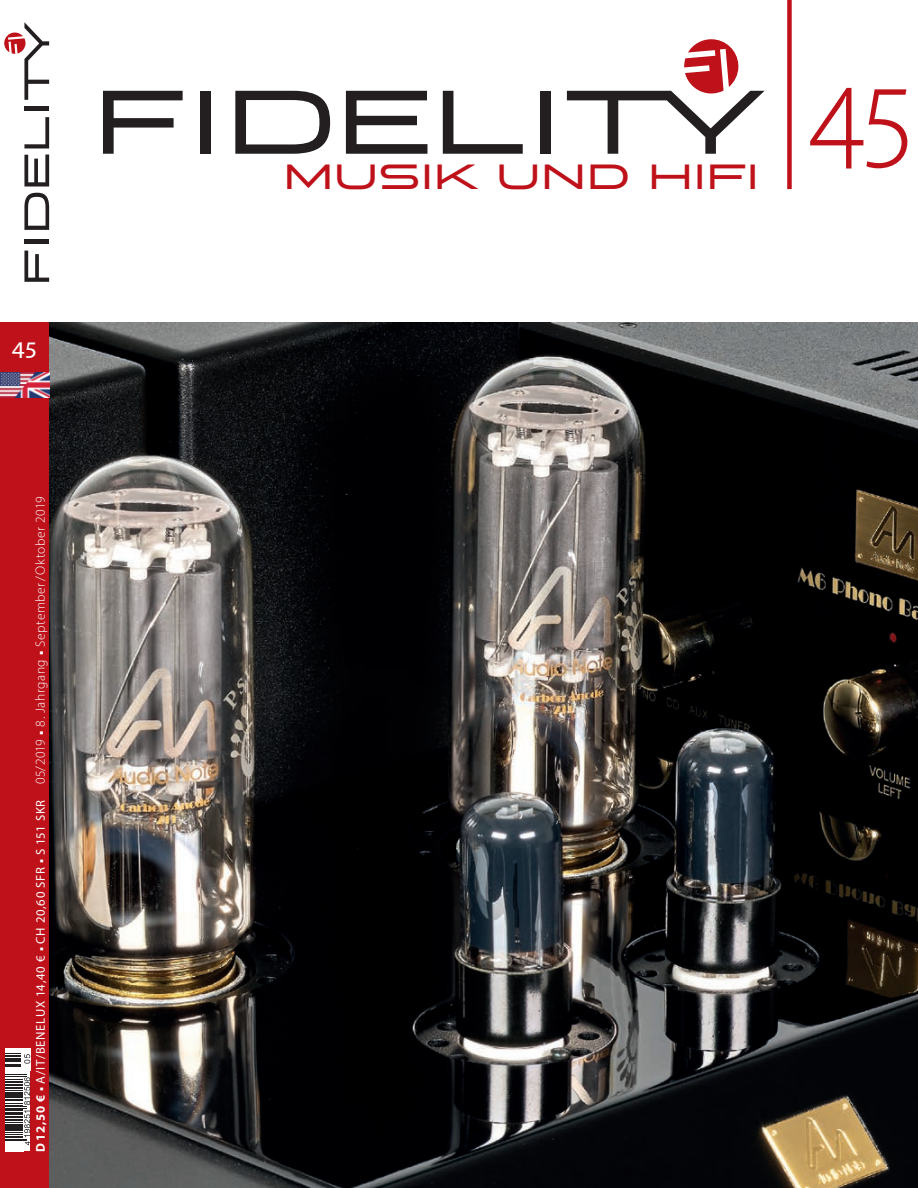
<style>
.page{position:relative;width:918px;height:1188px;background:#fff}
.page>*{position:absolute;margin:0;border:0;box-sizing:border-box;transform-origin:0 0}
.t1{font:300 134.1px "Myriad Pro";color:#be1119;scale:.9 1}
.t2{font:34.95px "Stereo Gothic 550";color:#be1119}
.t3{font:25.8px "Myriad Pro";color:#fff}
.t4{font:300 13.5px "Myriad Pro";letter-spacing:.04em;color:#fff}
.t5{font:12.75px "Myriad Pro";letter-spacing:.05em;color:#fff}
.s1{font-family:"Arno Pro";font-weight:400}
.s2{font-weight:700}
.s3{font-family:"Arno Pro"}
</style>
<div class="page">
<svg style="left:24px;top:251px;width:25px;height:31px"></svg>
<div style="left:24px;top:239px;width:25px;height:5px;background:#231f20"></div>
<svg style="left:24px;top:193px;width:25px;height:37px"></svg>
<svg style="left:24px;top:155px;width:25px;height:32px"></svg>
<svg style="left:24px;top:117px;width:25px;height:31px"></svg>
<hr style="left:24px;top:106px;width:25px;height:4px;background:#231f20">
<svg style="left:4px;top:22px;width:45px;height:78px"></svg>
<div style="left:0;top:322px;width:50px;height:866px;background:#be1119"></div>
<div style="left:787px;top:0;width:5px;height:189px;background:#be1119"></div>
<div style="left:5px;top:1048px;width:19px;height:103px;background:#fff"></div>
<div style="left:24px;top:1071px;width:6px;height:80px;background:#fff"></div>
<svg style="left:5px;top:1076px;width:25px;height:69px"></svg>
<div style="left:21px;top:1048px;width:9px;height:22px;background:#fff"></div>
<svg style="left:5px;top:1053px;width:25px;height:14px"></svg>
<svg style="left:103px;top:91px;width:80px;height:63px"></svg>
<div style="left:200px;top:91px;width:11px;height:63px;background:#231f20"></div>
<svg style="left:235px;top:91px;width:95px;height:63px"></svg>
<svg style="left:346px;top:91px;width:81px;height:63px"></svg>
<svg style="left:443px;top:91px;width:80px;height:63px"></svg>
<div style="left:540px;top:91px;width:11px;height:63px;background:#231f20"></div>
<svg style="left:567px;top:39px;width:198px;height:115px"></svg>
<img style="left:50px;top:322px;width:868px;height:866px">
<img style="left:0;top:372px;width:50px;height:25px">
<h3 class="t3" style="left:11px;top:336px;width:28px">45</h3>
<p class="t4" style="left:35px;top:784px;width:290px;rotate:-90deg">05/2019 <span class="s1">■</span> 8. Jahrgang <span class="s1">■</span> September / Oktober 2019</p>
<p class="t5" style="left:36px;top:1152px;width:354px;rotate:-90deg"><span class="s2">D 12,50 €</span> <span class="s3">■</span> A/IT/BENELUX 14,40 € <span class="s3">■</span> CH 20,60 SFR <span class="s3">■</span> S 151 SKR</p>
<h2 class="t2" style="left:283px;top:157px;width:478px">MUSIK UND HIFI</h2>
<h1 class="t1" style="left:806px;top:59px;width:126px">45</h1>
</div>
